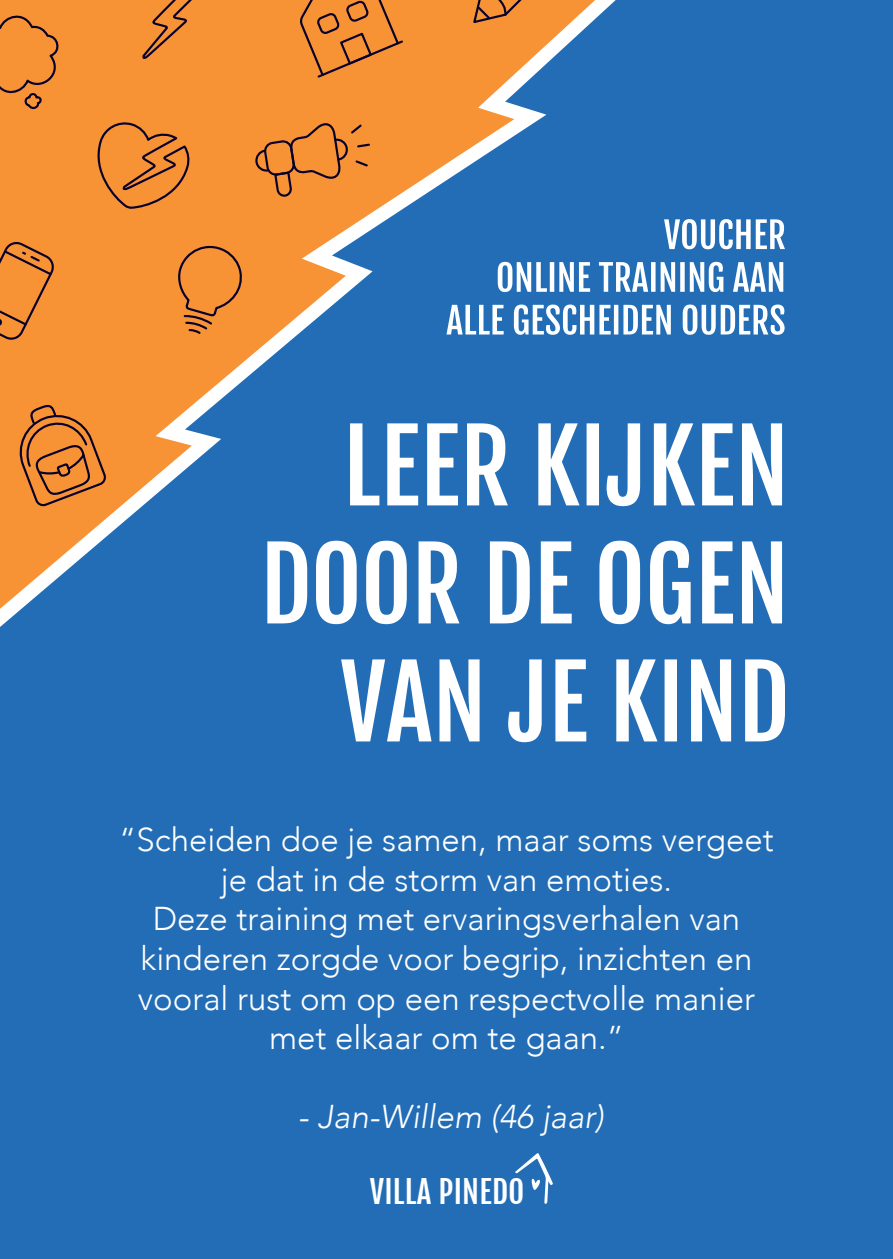
<style>
.page{position:relative;width:893px;height:1259px;background:#226db6}
.page>*{position:absolute;margin:0;border:0;box-sizing:border-box;transform-origin:0 0}
.t1{font:300 33px/39.6px "Avenir";color:#fff;text-align:center}
.t2{font:italic 300 33px "Avenir";color:#fff}
.t3{font:30.9px "Fjalla One";letter-spacing:.01em;color:#fff}
</style>
<div class="page">
<svg style="left:0;top:0;width:662px;height:660px;background:#88827e"></svg>
<svg style="left:256px;top:121px;width:115px;height:77px;background:#df8433"></svg>
<svg style="left:298px;top:0;width:107px;height:79px;background:#dd8333"></svg>
<svg style="left:89px;top:118px;width:103px;height:92px;background:#de8333"></svg>
<svg style="left:177px;top:241px;width:69px;height:95px;background:#e18533"></svg>
<svg style="left:515px;top:1152px;width:38px;height:52px;background:#4685c2"></svg>
<svg style="left:341px;top:659px;width:444px;height:83px"></svg>
<svg style="left:267px;top:541px;width:515px;height:83px"></svg>
<svg style="left:350px;top:423px;width:432px;height:83px"></svg>
<svg style="left:446px;top:304px;width:339px;height:31px"></svg>
<svg style="left:498px;top:262px;width:285px;height:30px"></svg>
<svg style="left:664px;top:219px;width:121px;height:30px"></svg>
<p class="t1" style="left:119px;top:820px;width:656px">“Scheiden doe je samen, maar soms vergeet je dat in de storm van emoties.<br>Deze training met ervaringsverhalen van kinderen zorgde voor begrip, inzichten en vooral rust om op een respectvolle manier met elkaar om te gaan.”</p>
<p class="t2" style="left:298px;top:1097px;width:307px">- Jan-Willem (46 jaar)</p>
<p class="t3" style="left:370px;top:1172px;width:156px">VILLA PINEDO</p>
</div>
